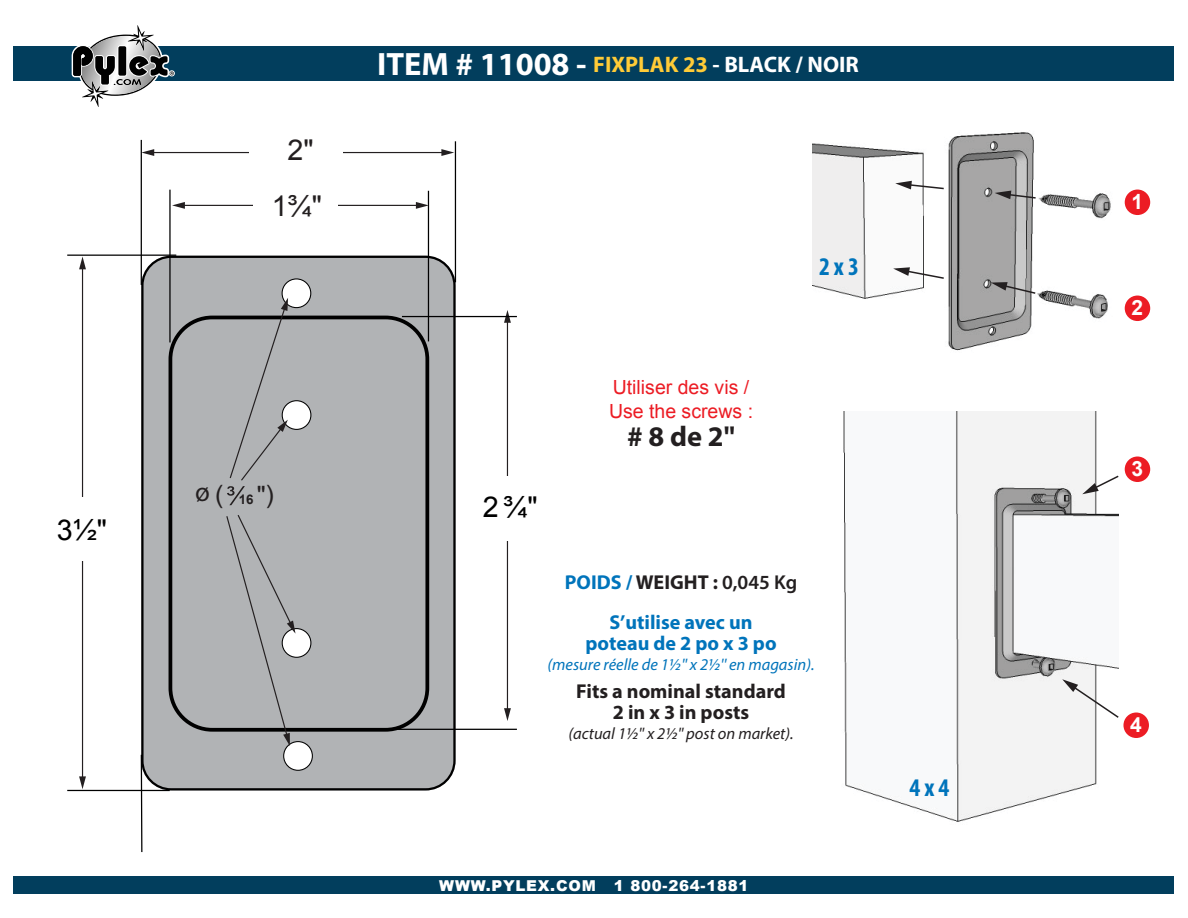
<style>
.page{position:relative;width:1188px;height:918px;background:#fff}
.page>*{position:absolute;margin:0;border:0;box-sizing:border-box;transform-origin:0 0}
.t1{font:700 32.4px "Myriad";color:#fff}
.t2{font:28.65px "Arial";color:#000}
.t3{font:28.65px/56.2px "Arial";color:#231f20;text-align:center}
.t4{font:700 28.5px "Myriad Pro";color:#231f20}
.t5{font:27px "Myriad Pro";color:#231f20}
.t6{font:700 condensed 25.5px "Myriad Pro";color:#0074bb}
.t7{font:25.35px "Arial";color:#231f20}
.t8{font:700 21px "Arial";color:#fff}
.t9{font:700 20.1px/21px "Myriad Pro";color:#231f20;text-align:center}
.t10{font:700 20.1px/21px "Myriad Pro";color:#0074bb;text-align:center}
.t11{font:19.5px/23.4px "Arial";color:#ec1c24}
.t12{font:italic 16.5px "Myriad Pro";color:#0074bb}
.t13{font:italic 16.5px "Myriad Pro";color:#231f20}
.t14{font:900 15px "Arial";letter-spacing:.05em;color:#fff}
.t15{font:700 13.35px "Arial";color:#231f20}
.s1{font-family:"Arial";font-size:25.35px}
.s2{font-weight:400;font-size:25.35px}
.s3{font-size:22.5px;color:#ffcb37}
.s4{font-size:22.5px}
.s5{color:#0074bb}
.s6{font-weight:600}
</style>
<div class="page">
<img style="left:812px;top:132px;width:314px;height:219px">
<div style="left:14px;top:46px;width:1160px;height:35px;background:#023e5d"></div>
<svg style="left:72px;top:25px;width:103px;height:82px"></svg>
<div style="left:1125px;top:190px;width:25px;height:25px;background:#ec1c24;border-radius:50%"></div>
<div style="left:1125px;top:296px;width:25px;height:25px;background:#ec1c24;border-radius:50%"></div>
<svg style="left:895px;top:181px;width:50px;height:9px"></svg>
<svg style="left:995px;top:191px;width:42px;height:9px"></svg>
<svg style="left:991px;top:282px;width:46px;height:13px"></svg>
<svg style="left:893px;top:267px;width:52px;height:13px"></svg>
<div style="left:14px;top:877px;width:1160px;height:17px;background:#023e5d"></div>
<div style="left:1125px;top:457px;width:25px;height:25px;background:#ec1c24;border-radius:50%"></div>
<div style="left:1123px;top:713px;width:26px;height:25px;background:#ec1c24;border-radius:50%"></div>
<img style="left:843px;top:411px;width:276px;height:411px">
<svg style="left:1082px;top:474px;width:37px;height:20px"></svg>
<svg style="left:1062px;top:679px;width:57px;height:40px"></svg>
<hr style="left:82px;top:267px;width:1px;height:512px;background:#231f20">
<svg style="left:79px;top:257px;width:7px;height:12px"></svg>
<svg style="left:79px;top:776px;width:7px;height:13px"></svg>
<hr style="left:507px;top:320px;width:1px;height:391px;background:#231f20">
<svg style="left:504px;top:310px;width:7px;height:13px"></svg>
<svg style="left:504px;top:708px;width:7px;height:13px"></svg>
<hr style="left:152px;top:152px;width:292px;height:1px;background:#231f20">
<svg style="left:142px;top:149px;width:12px;height:7px"></svg>
<svg style="left:441px;top:149px;width:13px;height:7px"></svg>
<div style="left:141px;top:256px;width:315px;height:534px;background:#b1b3b5"></div>
<div style="left:282px;top:279px;width:29px;height:29px;background:#fff;border-radius:50%"></div>
<div style="left:282px;top:278px;width:29px;height:30px;border:1px solid #000;border-radius:50%"></div>
<div style="left:282px;top:401px;width:29px;height:28px;background:#fff;border-radius:50%"></div>
<div style="left:282px;top:400px;width:29px;height:30px;border:1px solid #000;border-radius:50%"></div>
<div style="left:284px;top:742px;width:28px;height:28px;background:#fff;border-radius:50%"></div>
<div style="left:283px;top:741px;width:30px;height:30px;border:1px solid #000;border-radius:50%"></div>
<div style="left:282px;top:629px;width:29px;height:28px;background:#fff;border-radius:50%"></div>
<div style="left:282px;top:628px;width:29px;height:30px;border:1px solid #000;border-radius:50%"></div>
<hr style="left:402px;top:316px;width:115px;height:1px;background:#000">
<hr style="left:394px;top:729px;width:123px;height:1px;background:#000">
<hr style="left:67px;top:255px;width:109px;height:1px;background:#000">
<hr style="left:67px;top:790px;width:103px;height:1px;background:#000">
<hr style="left:141px;top:140px;width:1px;height:145px;background:#000">
<hr style="left:169px;top:190px;width:2px;height:152px;background:#000">
<hr style="left:455px;top:141px;width:1px;height:141px;background:#000">
<div style="left:68px;top:497px;width:24px;height:63px;background:#fff"></div>
<hr style="left:428px;top:191px;width:1px;height:150px;background:#000">
<div style="left:502px;top:476px;width:24px;height:65px;background:#fff"></div>
<svg style="left:140px;top:754px;width:3px;height:99px"></svg>
<div style="left:249px;top:140px;width:94px;height:22px;background:#fff"></div>
<div style="left:169px;top:316px;width:260px;height:416px;border:4px solid #000;border-radius:42px"></div>
<svg style="left:225px;top:514px;width:71px;height:232px;background:#aaacae"></svg>
<hr style="left:183px;top:205px;width:235px;height:1px;background:#231f20">
<svg style="left:172px;top:202px;width:13px;height:7px"></svg>
<svg style="left:416px;top:202px;width:12px;height:7px"></svg>
<div style="left:253px;top:194px;width:84px;height:22px;background:#fff"></div>
<svg style="left:227px;top:298px;width:61px;height:207px;background:#a8aaac"></svg>
<h2 class="t2" style="left:57px;top:511px;width:52px">3½"</h2>
<h2 class="t3" style="left:272px;top:122px;width:52px">2"<br>1¾"</h2>
<h3 class="t5" style="left:195px;top:476px;width:30px">ø<span class="s1">(</span></h3>
<p class="t7" style="left:266px;top:477px;width:10px">)</p>
<p class="t15" style="left:239px;top:491px;width:28px">16 <span class="s2">"</span></p>
<h1 class="t1" style="left:377px;top:47px;width:483px">ITEM # 11008 - <span class="s3">FIXPLAK 23</span> <span class="s4">- BLACK / NOIR</span></h1>
<p class="t6" style="left:819px;top:251px;width:41px">2 x 3</p>
<h2 class="t2" style="left:483px;top:489px;width:56px">2¾"</h2>
<p class="t11" style="left:609px;top:376px;width:146px">Utiliser des vis /<br>Use the screws :</p>
<h3 class="t4" style="left:627px;top:418px;width:109px"># 8 de 2"</h3>
<p class="t9" style="left:565px;top:571px;width:234px"><span class="s5">POIDS /</span> WEIGHT : <span class="s6">0,045 Kg</span></p>
<p class="t10" style="left:585px;top:611px;width:193px">S’utilise avec un poteau de 2 po x 3 po</p>
<p class="t12" style="left:548px;top:654px;width:268px">(mesure réelle de 1½'' x 2½'' en magasin).</p>
<p class="t9" style="left:576px;top:680px;width:211px">Fits a nominal standard<br>2 in x 3 in posts</p>
<p class="t13" style="left:568px;top:723px;width:227px">(actual 1½'' x 2½'' post on market).</p>
<p class="t14" style="left:439px;top:875px;width:311px">WWW.PYLEX.COM 1 800-264-1881</p>
<p class="t6" style="left:910px;top:771px;width:41px">4 x 4</p>
<p class="t8" style="left:1131px;top:188px;width:13px">1</p>
<p class="t8" style="left:1131px;top:294px;width:13px">2</p>
<p class="t8" style="left:1131px;top:455px;width:13px">3</p>
<p class="t8" style="left:1130px;top:711px;width:13px">4</p>
</div>
